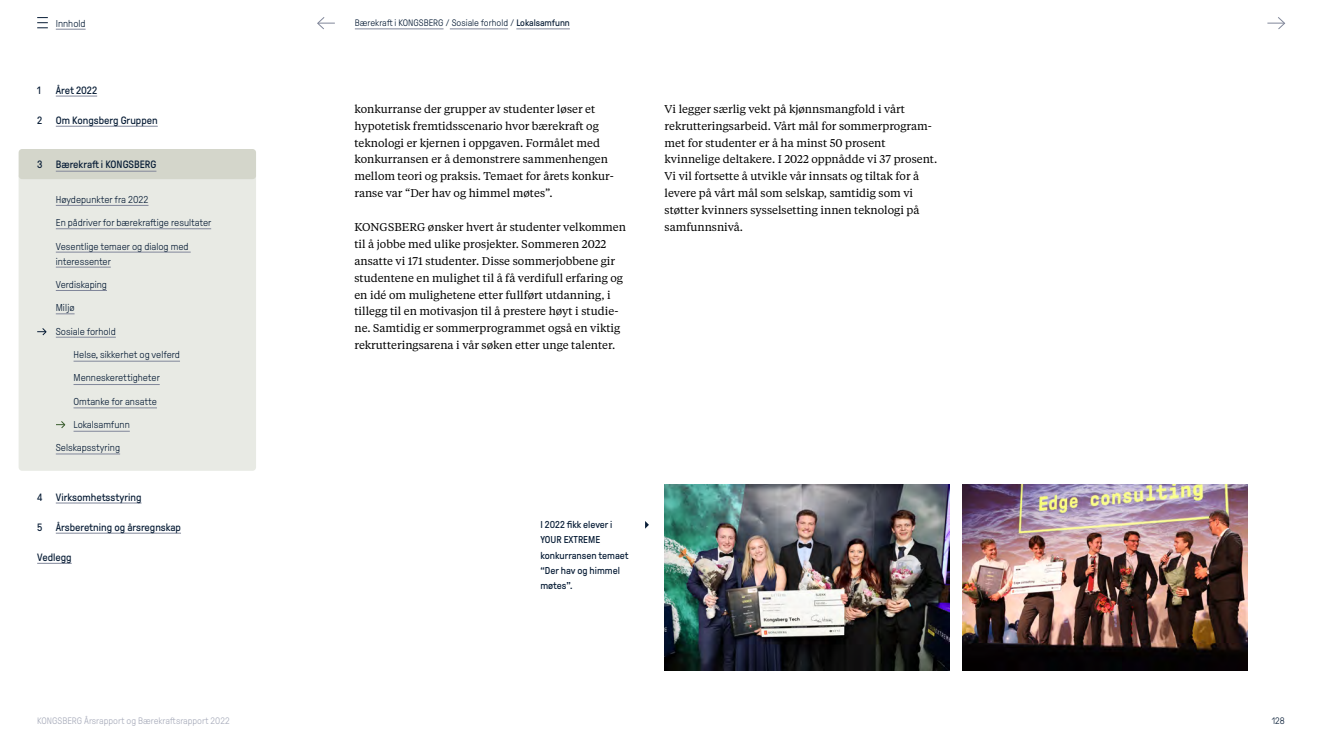
<style>
.page{position:relative;width:1322px;height:745px;background:#fff}
.page>*{position:absolute;margin:0;border:0;box-sizing:border-box;transform-origin:0 0}
.p_-_artikkel{font:11.25px/16.9px "Tiempos Text";color:#000}
.t1{font:10.62px "GT Pressura";color:#081d36}
.t2{font:300 10px/15px "GT Pressura";color:#081d36}
.p_-bildetekst{font:10px/15px "GT Pressura";color:#081d36}
.Byline_øverst_på_sid{font:300 9.38px "GT Pressura";color:#081d36}
.t3{font:300 9.38px "GT Pressura";color:#a8acbb}
.s1{font-weight:400}
</style>
<div class="page">
<hr style="left:355px;top:29px;width:88px;height:1px;background:#81879a">
<hr style="left:450px;top:29px;width:58px;height:1px;background:#81879a">
<hr style="left:516px;top:29px;width:54px;height:1px;background:#81879a">
<img style="left:962px;top:484px;width:285px;height:185px">
<img style="left:664px;top:484px;width:285px;height:185px">
<svg style="left:645px;top:521px;width:4px;height:7px"></svg>
<div style="left:19px;top:177px;width:237px;height:293px;background:#e8eae4"></div>
<hr style="left:56px;top:205px;width:92px;height:1px;background:#81879a">
<hr style="left:56px;top:228px;width:155px;height:1px;background:#81879a">
<hr style="left:56px;top:252px;width:135px;height:1px;background:#81879a">
<hr style="left:56px;top:267px;width:55px;height:1px;background:#81879a">
<hr style="left:56px;top:290px;width:51px;height:1px;background:#81879a">
<svg style="left:56px;top:313px;width:19px;height:1px"></svg>
<hr style="left:56px;top:337px;width:60px;height:1px;background:#81879a">
<hr style="left:74px;top:361px;width:106px;height:1px;background:#81879a">
<hr style="left:74px;top:384px;width:86px;height:1px;background:#81879a">
<hr style="left:74px;top:407px;width:83px;height:1px;background:#81879a">
<hr style="left:74px;top:431px;width:56px;height:1px;background:#81879a">
<hr style="left:56px;top:453px;width:64px;height:1px;background:#81879a">
<svg style="left:37px;top:327px;width:10px;height:9px"></svg>
<svg style="left:317px;top:17px;width:18px;height:13px"></svg>
<svg style="left:1267px;top:17px;width:18px;height:13px"></svg>
<hr style="left:56px;top:502px;width:86px;height:1px;background:#81879a">
<hr style="left:56px;top:532px;width:125px;height:1px;background:#81879a">
<hr style="left:37px;top:562px;width:35px;height:1px;background:#81879a">
<hr style="left:56px;top:96px;width:41px;height:1px;background:#81879a">
<hr style="left:56px;top:126px;width:102px;height:1px;background:#81879a">
<div style="left:19px;top:149px;width:237px;height:30px;background:#d4d6cb;border-radius:4px"></div>
<hr style="left:56px;top:171px;width:100px;height:1px;background:#81879a">
<svg style="left:37px;top:17px;width:11px;height:11px"></svg>
<hr style="left:56px;top:29px;width:30px;height:1px;background:#81879a">
<svg style="left:56px;top:420px;width:10px;height:8px"></svg>
<p class="t2" style="left:56px;top:16px;width:31px">Innhold</p>
<p class="t1" style="left:37px;top:84px;width:5px">1</p>
<p class="t1" style="left:56px;top:84px;width:43px">Året 2022</p>
<p class="t1" style="left:37px;top:114px;width:7px">2</p>
<p class="t1" style="left:56px;top:114px;width:103px">Om Kongsberg Gruppen</p>
<p class="t1" style="left:37px;top:159px;width:121px">3 Bærekraft i KONGSBERG</p>
<p class="t2" style="left:56px;top:192px;width:94px">Høydepunkter fra 2022</p>
<p class="t2" style="left:56px;top:215px;width:157px">En pådriver for bærekraftige resultater</p>
<p class="t2" style="left:56px;top:238px;width:134px">Vesentlige temaer og dialog med interessenter</p>
<p class="t2" style="left:56px;top:277px;width:53px">Verdiskaping</p>
<p class="t2" style="left:56px;top:300px;width:20px">Miljø</p>
<p class="t2" style="left:56px;top:323px;width:62px">Sosiale forhold</p>
<p class="t2" style="left:74px;top:347px;width:108px">Helse, sikkerhet og velferd</p>
<p class="t2" style="left:74px;top:370px;width:88px">Menneskerettigheter</p>
<p class="t2" style="left:74px;top:393px;width:85px">Omtanke for ansatte</p>
<p class="t2" style="left:74px;top:417px;width:58px">Lokalsamfunn</p>
<p class="t2" style="left:56px;top:440px;width:66px">Selskapsstyring</p>
<p class="t1" style="left:37px;top:491px;width:106px">4 Virksomhetsstyring</p>
<p class="t1" style="left:37px;top:521px;width:7px">5</p>
<p class="t1" style="left:56px;top:521px;width:127px">Årsberetning og årsregnskap</p>
<p class="t1" style="left:37px;top:551px;width:36px">Vedlegg</p>
<p class="Byline_øverst_på_sid" style="left:355px;top:18px;width:216px">Bærekraft i KONGSBERG / Sosiale forhold / <span class="s1">Lokalsamfunn</span></p>
<p class="p_-_artikkel" style="left:354px;top:100px;width:261px">konkurranse der grupper av studenter løser et hypotetisk fremtidsscenario hvor bærekraft og teknologi er kjernen i oppgaven. Formålet med konkurransen er å demonstrere sammenhengen mellom teori og praksis. Temaet for årets konkur&shy;ranse var “Der hav og himmel møtes”.</p>
<p class="p_-_artikkel" style="left:354px;top:218px;width:273px">KONGSBERG ønsker hvert år studenter velkommen til å jobbe med ulike prosjekter. Sommeren 2022 ansatte vi 171 studenter. Disse sommerjobbene gir studentene en mulighet til å få verdifull erfaring og en idé om mulighetene etter fullført utdanning, i tillegg til en motivasjon til å prestere høyt i studie&shy;ne. Samtidig er sommerprogrammet også en viktig rekrutteringsarena i vår søken etter unge talenter.</p>
<p class="p_-_artikkel" style="left:664px;top:100px;width:274px">Vi legger særlig vekt på kjønnsmangfold i vårt rekrutteringsarbeid. Vårt mål for sommerprogram&shy;met for studenter er å ha minst 50 prosent kvinnelige deltakere. I 2022 oppnådde vi 37 prosent.<br>Vi vil fortsette å utvikle vår innsats og tiltak for å levere på vårt mål som selskap, samtidig som vi støtter kvinners sysselsetting innen teknologi på samfunnsnivå.</p>
<p class="p_-bildetekst" style="left:540px;top:517px;width:90px">I 2022 fikk elever i<br>YOUR EXTREME konkurransen temaet “Der hav og himmel møtes”.</p>
<p class="t3" style="left:37px;top:715px;width:194px">KONGSBERG Årsrapport og Bærekraftsrapport 2022</p>
<p class="Byline_øverst_på_sid" style="left:1271px;top:715px;width:15px">128</p>
</div>
